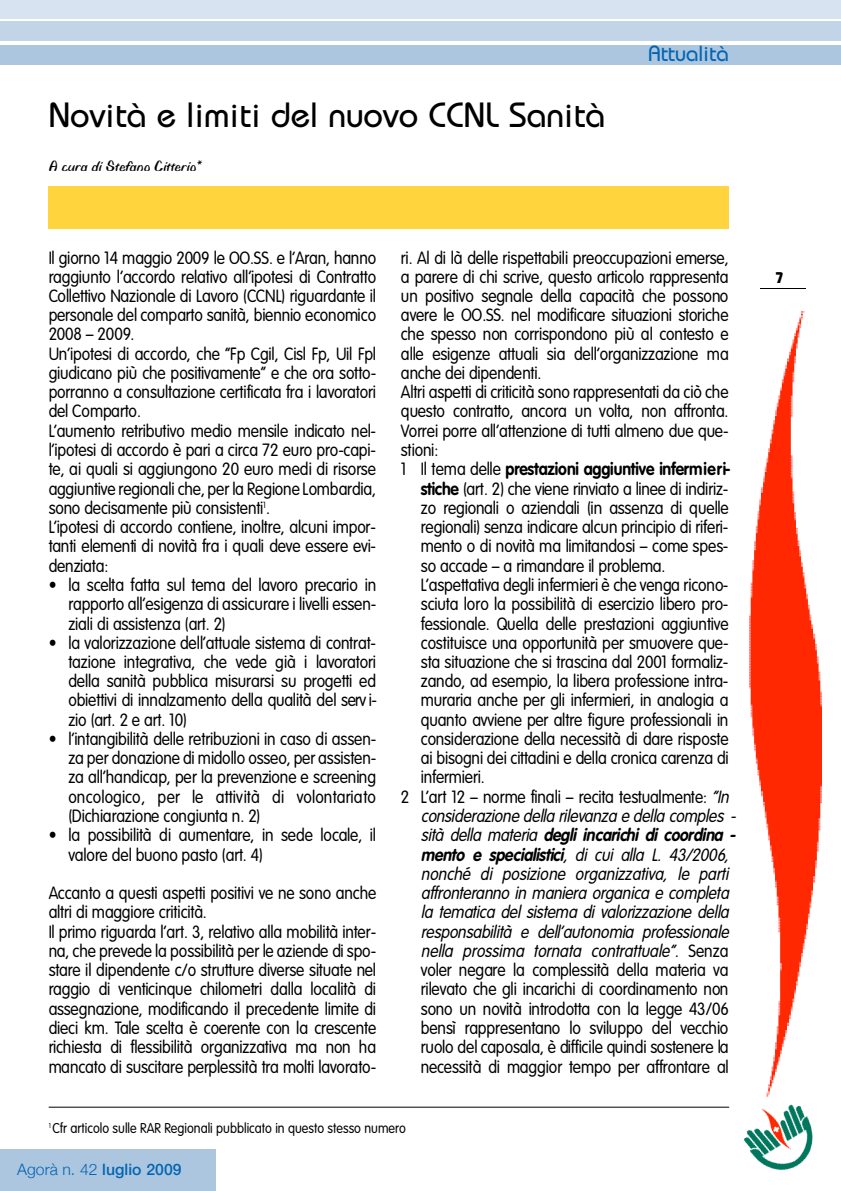
<style>
.page{position:relative;width:841px;height:1191px;background:#fff}
.page>*{position:absolute;margin:0;border:0;box-sizing:border-box;transform-origin:0 0}
.t1{font:500 35px "Bauhaus";color:#000}
.t2{font:500 21.88px "Bauhaus";color:#0365b1}
.t3{font:300 17.5px/19.2px "VAG Rounded";letter-spacing:-.005em;color:#000;scale:.9 1}
.t4{font:italic 300 17.5px "VAG Rounded";color:#000;scale:.9 1}
.t5{font:700 17.5px "VAG Rounded";color:#000;scale:.9 1}
.t6{font:italic 700 17.5px "VAG Rounded";color:#000;scale:.9 1}
.t7{font:15.75px "Biffo";color:#000}
.t8{font:500 15.75px "Helvetica Neue";letter-spacing:.005em;color:#0365b1}
.t9{font:700 15.58px "Bauhaus";color:#000}
.t10{font:300 14px "VAG Rounded";color:#000;scale:.9 1}
.s1{font-weight:300}
.s2{font-weight:700}
.s3{font-style:italic}
.s4{font-style:normal}
</style>
<div class="page">
<img style="left:749px;top:311px;width:72px;height:785px">
<div style="left:0;top:0;width:840px;height:18px;background:#d7e3f0"></div>
<div style="left:0;top:22px;width:840px;height:19px;background:#c2d4e8"></div>
<div style="left:0;top:1148px;width:215px;height:42px;background:#acc6e0"></div>
<img style="left:774px;top:1091px;width:47px;height:80px">
<hr style="left:760px;top:288px;width:45px;height:1px;background:#000">
<div style="left:0;top:45px;width:840px;height:19px;background:#acc6e0"></div>
<div style="left:49px;top:186px;width:679px;height:42px;background:#ffd43d"></div>
<hr style="left:49px;top:1106px;width:680px;height:1px;background:#000">
<h1 class="t1" style="left:49px;top:103px;width:557px">Novità e limiti del nuovo CCNL Sanità</h1>
<p class="t7" style="left:49px;top:161px;width:154px">A cura di Stefano Citterio*</p>
<p class="t2" style="left:648px;top:46px;width:82px">Attualità</p>
<p class="t3" style="left:49px;top:249px;width:365px">Il giorno 14 maggio 2009 le OO.SS. e l’Aran, hanno raggiunto l’accordo relativo all’ipotesi di Contratto Collettivo Nazionale di Lavoro (CCNL) riguardante il personale del comparto sanità, biennio economico 2008 – 2009.<br>Un’ipotesi di accordo, che “Fp Cgil, Cisl Fp, Uil Fpl giudicano più che positivamente” e che ora sotto&shy;porranno a consultazione certificata fra i lavoratori del Comparto.<br>L’aumento retributivo medio mensile indicato nel&shy;l’ipotesi di accordo è pari a circa 72 euro pro-capi&shy;te, ai quali si aggiungono 20 euro medi di risorse aggiuntive regionali che, per la Regione Lombardia, sono decisamente più consistenti<sup>1</sup>.<br>L’ipotesi di accordo contiene, inoltre, alcuni impor&shy;tanti elementi di novità fra i quali deve essere evi&shy;denziata:</p>
<p class="t3" style="left:68px;top:576px;width:343px;text-align:justify;text-indent:-20px">• la scelta fatta sul tema del lavoro precario in rapporto all’esigenza di assicurare i livelli essen&shy;ziali di assistenza (art. 2)</p>
<p class="t3" style="left:68px;top:634px;width:344px;text-align:justify;text-indent:-20px">• la valorizzazione dell’attuale sistema di contrat&shy;tazione integrativa, che vede già i lavoratori della sanità pubblica misurarsi su progetti ed obiettivi di innalzamento della qualità del serv i&shy;zio (art. 2 e art. 10)</p>
<p class="t3" style="left:68px;top:730px;width:343px;text-align:justify;text-indent:-20px">• l’intangibilità delle retribuzioni in caso di assen&shy;za per donazione di midollo osseo, per assisten&shy;za all’handicap, per la prevenzione e screening oncologico, per le attività di volontariato (Dichiarazione congiunta n. 2)</p>
<p class="t3" style="left:68px;top:826px;width:343px;text-indent:-20px">• la possibilità di aumentare, in sede locale, il valore del buono pasto (art. 4)</p>
<p class="t3" style="left:49px;top:884px;width:365px">Accanto a questi aspetti positivi ve ne sono anche altri di maggiore criticità.<br>Il primo riguarda l’art. 3, relativo alla mobilità inter&shy;na, che prevede la possibilità per le aziende di spo&shy;stare il dipendente c/o strutture diverse situate nel raggio di venticinque chilometri dalla località di assegnazione, modificando il precedente limite di dieci km. Tale scelta è coerente con la crescente richiesta di flessibilità organizzativa ma non ha mancato di suscitare perplessità tra molti lavorato-</p>
<p class="t3" style="left:401px;top:249px;width:365px">ri. Al di là delle rispettabili preoccupazioni emerse,</p>
<p class="t3" style="left:401px;top:268px;width:365px">a parere di chi scrive, questo articolo rappresenta</p>
<p class="t3" style="left:401px;top:287px;width:365px">un positivo segnale della capacità che possono</p>
<p class="t3" style="left:401px;top:307px;width:365px">avere le OO.SS. nel modificare situazioni storiche</p>
<p class="t3" style="left:401px;top:326px;width:365px">che spesso non corrispondono più al contesto e</p>
<p class="t3" style="left:401px;top:345px;width:366px">alle esigenze attuali sia dell’organizzazione ma</p>
<p class="t3" style="left:401px;top:364px;width:158px">anche dei dipendenti.</p>
<p class="t3" style="left:401px;top:384px;width:365px">Altri aspetti di criticità sono rappresentati da ciò che</p>
<p class="t3" style="left:401px;top:403px;width:365px">questo contratto, ancora un volta, non affronta.</p>
<p class="t3" style="left:401px;top:422px;width:365px">Vorrei porre all’attenzione di tutti almeno due que-</p>
<p class="t3" style="left:401px;top:441px;width:43px">stioni:</p>
<p class="t5" style="left:401px;top:462px;width:368px"><span class="s1">1 Il tema delle</span> p restazioni aggiuntive inferm ie r i-</p>
<p class="t3" style="left:420px;top:480px;width:343px"><span class="s2">s tic h e</span> (art. 2) che viene rinviato a linee di indiriz-</p>
<p class="t3" style="left:420px;top:499px;width:343px">zo regionali o aziendali (in assenza di quelle</p>
<p class="t3" style="left:420px;top:518px;width:343px">regionali) senza indicare alcun principio di riferi-</p>
<p class="t3" style="left:420px;top:538px;width:343px">mento o di novità ma limitandosi – come spes-</p>
<p class="t3" style="left:420px;top:557px;width:273px">so accade – a rimandare il problema.</p>
<p class="t3" style="left:420px;top:576px;width:343px">L’aspettativa degli infermieri è che venga ricono-</p>
<p class="t3" style="left:420px;top:595px;width:343px">sciuta loro la possibilità di esercizio libero pro-</p>
<p class="t3" style="left:420px;top:615px;width:343px">fessionale. Quella delle prestazioni aggiuntive</p>
<p class="t3" style="left:420px;top:634px;width:343px">costituisce una opportunità per smuovere que-</p>
<p class="t3" style="left:420px;top:653px;width:343px">sta situazione che si trascina dal 2001 formaliz-</p>
<p class="t3" style="left:420px;top:672px;width:343px">zando, ad esempio, la libera professione intra-</p>
<p class="t3" style="left:420px;top:692px;width:343px">muraria anche per gli infermieri, in analogia a</p>
<p class="t3" style="left:420px;top:711px;width:343px">quanto avviene per altre figure professionali in</p>
<p class="t3" style="left:420px;top:730px;width:343px">considerazione della necessità di dare risposte</p>
<p class="t3" style="left:420px;top:749px;width:343px">ai bisogni dei cittadini e della cronica carenza di</p>
<p class="t3" style="left:420px;top:769px;width:73px">infermieri.</p>
<p class="t3" style="left:401px;top:788px;width:369px">2 L’art 12 – norme finali – recita testualmente: <span class="s3">“In</span></p>
<p class="t4" style="left:420px;top:808px;width:355px">considerazione della rilevanza e della comples -</p>
<p class="t6" style="left:420px;top:827px;width:355px"><span class="s1">sità della materia</span> degli incarichi di coordina -</p>
<p class="t4" style="left:420px;top:847px;width:347px"><span class="s2">mento e specialistici</span>, di cui alla L. 43/2006,</p>
<p class="t4" style="left:420px;top:866px;width:347px">nonché di posizione organizzativa, le parti</p>
<p class="t4" style="left:420px;top:885px;width:347px">affronteranno in maniera organica e completa</p>
<p class="t4" style="left:420px;top:904px;width:347px">la tematica del sistema di valorizzazione della</p>
<p class="t4" style="left:420px;top:924px;width:347px">responsabilità e dell’autonomia professionale</p>
<p class="t4" style="left:420px;top:943px;width:343px">nella prossima tornata contrattuale”. <span class="s4">S e n z a</span></p>
<p class="t3" style="left:420px;top:961px;width:343px">voler negare la complessità della materia va</p>
<p class="t3" style="left:420px;top:980px;width:343px">rilevato che gli incarichi di coordinamento non</p>
<p class="t3" style="left:420px;top:1000px;width:344px">sono un novità introdotta con la legge 43/06</p>
<p class="t3" style="left:420px;top:1019px;width:343px">bensì rappresentano lo sviluppo del vecchio</p>
<p class="t3" style="left:420px;top:1038px;width:343px">ruolo del caposala, è difficile quindi sostenere la</p>
<p class="t3" style="left:420px;top:1057px;width:343px">necessità di maggior tempo per affrontare al</p>
<p class="t10" style="left:49px;top:1122px;width:398px"><sup>1</sup> Cfr articolo sulle RAR Regionali pubblicato in questo stesso numero</p>
<p class="t8" style="left:17px;top:1163px;width:166px"><span class="s1">Agorà n. 42</span> luglio 2009</p>
<p class="t9" style="left:774px;top:272px;width:10px">7</p>
</div>
